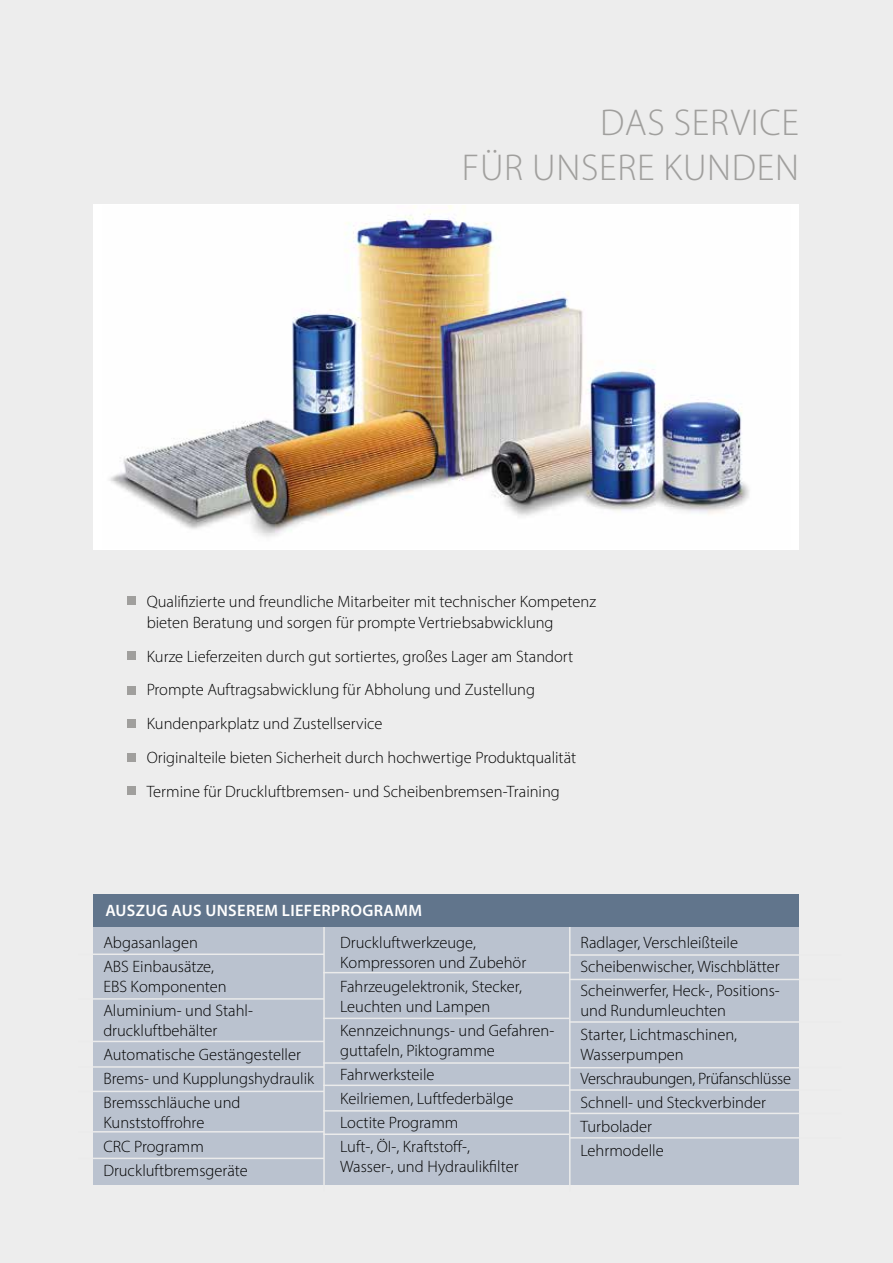
<style>
.page{position:relative;width:893px;height:1263px;background:#ededed}
.page>*{position:absolute;margin:0;border:0;box-sizing:border-box;transform-origin:0 0}
.t1{font:300 37.5px/45px "Myriad Pro";letter-spacing:.02em;color:#a09f9d;text-align:right}
.t2{font:300 16.5px/24px "Myriad Pro";color:#000}
.t3{font:600 16.5px "Myriad Pro";letter-spacing:.02em;color:#fff}
</style>
<div class="page">
<div style="left:128px;top:596px;width:8px;height:9px;background:#a09f9d"></div>
<div style="left:128px;top:652px;width:8px;height:8px;background:#a09f9d"></div>
<div style="left:128px;top:687px;width:8px;height:8px;background:#a09f9d"></div>
<div style="left:128px;top:720px;width:8px;height:8px;background:#a09f9d"></div>
<div style="left:128px;top:754px;width:8px;height:8px;background:#a09f9d"></div>
<div style="left:128px;top:787px;width:8px;height:8px;background:#a09f9d"></div>
<div style="left:94px;top:204px;width:705px;height:346px;background:#fff"></div>
<img style="left:109px;top:205px;width:641px;height:332px">
<div style="left:94px;top:926px;width:705px;height:259px;background:#bac2cf"></div>
<hr style="left:323px;top:919px;width:2px;height:272px;background:#ebebeb">
<hr style="left:569px;top:919px;width:2px;height:272px;background:#ebebeb">
<hr style="left:569px;top:954px;width:272px;height:2px;background:#ebebeb">
<hr style="left:569px;top:979px;width:272px;height:1px;background:#ebebeb">
<hr style="left:569px;top:1021px;width:272px;height:2px;background:#ebebeb">
<hr style="left:569px;top:1067px;width:272px;height:1px;background:#ebebeb">
<hr style="left:569px;top:1089px;width:272px;height:2px;background:#ebebeb">
<hr style="left:569px;top:1113px;width:272px;height:1px;background:#ebebeb">
<hr style="left:569px;top:1137px;width:272px;height:1px;background:#ebebeb">
<hr style="left:323px;top:972px;width:246px;height:1px;background:#ebebeb">
<hr style="left:323px;top:1017px;width:246px;height:2px;background:#ebebeb">
<hr style="left:323px;top:1062px;width:246px;height:2px;background:#ebebeb">
<hr style="left:323px;top:1110px;width:246px;height:1px;background:#ebebeb">
<hr style="left:323px;top:1133px;width:246px;height:2px;background:#ebebeb">
<hr style="left:78px;top:953px;width:246px;height:2px;background:#ebebeb">
<hr style="left:78px;top:998px;width:246px;height:2px;background:#ebebeb">
<hr style="left:78px;top:1041px;width:246px;height:1px;background:#ebebeb">
<hr style="left:78px;top:1066px;width:246px;height:2px;background:#ebebeb">
<hr style="left:78px;top:1091px;width:246px;height:1px;background:#ebebeb">
<hr style="left:78px;top:1131px;width:246px;height:1px;background:#ebebeb">
<hr style="left:78px;top:1157px;width:246px;height:2px;background:#ebebeb">
<div style="left:94px;top:894px;width:705px;height:32px;background:#61758c"></div>
<hr style="left:323px;top:1084px;width:246px;height:2px;background:#ebebeb">
<h1 class="t1" style="left:462px;top:99px;width:339px">DAS SERVICE<br>FÜR UNSERE KUNDEN</h1>
<p class="t2" style="left:147px;top:591px;width:451px;line-height:21px">Qualifizierte und freundliche Mitarbeiter mit technischer Kompetenz bieten Beratung und sorgen für prompte Vertriebsabwicklung</p>
<p class="t2" style="left:147px;top:639px;width:431px;line-height:33.8px">Kurze Lieferzeiten durch gut sortiertes, großes Lager am Standort Prompte Auftragsabwicklung für Abholung und Zustellung Kundenparkplatz und Zustellservice<br>Originalteile bieten Sicherheit durch hochwertige Produktqualität Termine für Druckluftbremsen- und Scheibenbremsen-Training</p>
<p class="t3" style="left:105px;top:899px;width:318px">AUSZUG AUS UNSEREM LIEFERPROGRAMM</p>
<p class="t2" style="left:103px;top:930px;width:112px">Abgasanlagen<br>ABS Einbausätze,</p>
<p class="t2" style="left:103px;top:974px;width:151px">EBS Komponenten<br>Aluminium- und Stahl-</p>
<p class="t2" style="left:103px;top:1018px;width:212px">druckluftbehälter<br>Automatische Gestängesteller<br>Brems- und Kupplungshydraulik<br>Bremsschläuche und</p>
<p class="t2" style="left:103px;top:1110px;width:146px">Kunststoffrohre<br>CRC Programm<br>Druckluftbremsgeräte</p>
<p class="t2" style="left:340px;top:932px;width:188px;line-height:19.8px">Druckluftwerkzeuge,<br>Kompressoren und Zubehör</p>
<p class="t2" style="left:340px;top:976px;width:183px;line-height:19.8px">Fahrzeugelektronik, Stecker,<br>Leuchten und Lampen</p>
<p class="t2" style="left:340px;top:1020px;width:216px;line-height:19.8px">Kennzeichnungs- und Gefahren&shy;guttafeln, Piktogramme</p>
<p class="t2" style="left:340px;top:1062px;width:175px">Fahrwerksteile<br>Keilriemen, Luftfederbälge<br>Loctite Programm<br>Luft-, ÖI-, Kraftstoff-,</p>
<p class="t2" style="left:340px;top:1154px;width:180px">Wasser-, und Hydraulikfilter</p>
<p class="t2" style="left:580px;top:930px;width:201px">Radlager, Verschleißteile<br>Scheibenwischer, Wischblätter<br>Scheinwerfer, Heck-, Positions-</p>
<p class="t2" style="left:580px;top:998px;width:158px">und Rundumleuchten<br>Starter, Lichtmaschinen,</p>
<p class="t2" style="left:580px;top:1042px;width:212px">Wasserpumpen<br>Verschraubungen, Prüfanschlüsse<br>Schnell- und Steckverbinder<br>Turbolader<br>Lehrmodelle</p>
</div>
